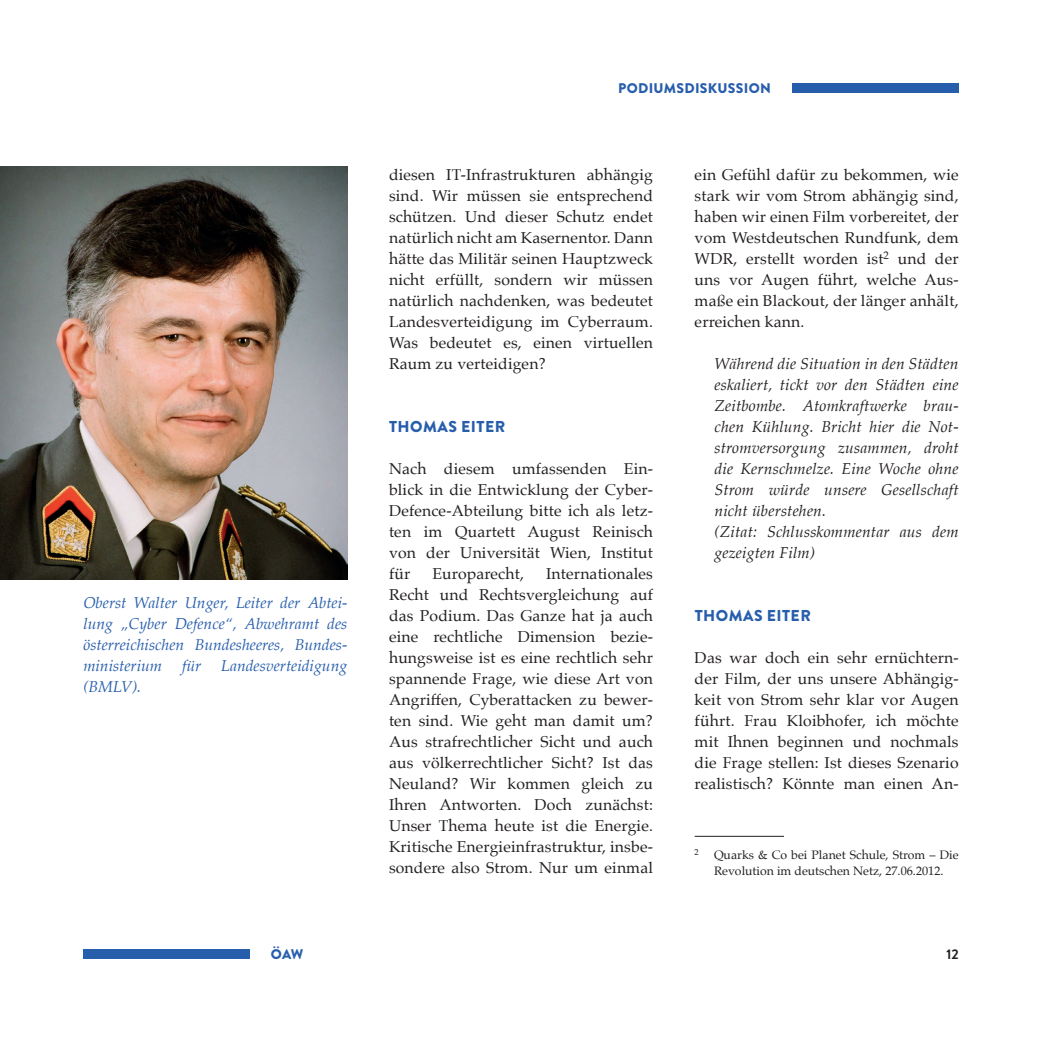
<style>
.page{position:relative;width:1042px;height:1042px;background:#fff}
.page>*{position:absolute;margin:0;border:0;box-sizing:border-box;transform-origin:0 0}
.Fließtext{font:15.75px/21px "Palatino";letter-spacing:.01em;color:#231f20;text-align:justify}
.Fließtext-2{font:italic 15.75px/21px "Palatino";letter-spacing:.01em;color:#231f20;text-align:justify}
.Bildlegende{font:italic 15.75px/21px "Palatino";color:#275eac;text-align:justify}
.Zwischentitel_blau{font:900 15.75px "Brandon Grotesque";letter-spacing:.03em;color:#275eac}
.t1{font:900 14px "Brandon Grotesque";letter-spacing:.02em;color:#275eac}
.t2{font:700 14px "Brandon Grotesque";color:#231f20}
.Fußnote{font:12.25px/16.6px "Palatino";color:#231f20;text-align:center}
</style>
<div class="page">
<div style="left:792px;top:83px;width:166px;height:10px;background:#275eac"></div>
<div style="left:83px;top:949px;width:167px;height:9px;background:#275eac"></div>
<hr style="left:694px;top:836px;width:90px;height:1px;background:#231f20">
<img style="left:0;top:167px;width:347px;height:413px">
<p class="Bildlegende" style="left:83px;top:592px;width:265px">Oberst Walter Unger, Leiter der Abtei&shy;lung „Cyber Defence“, Abwehramt des österreichischen Bundesheeres, Bundes&shy;ministerium</p>
<p class="Bildlegende" style="left:182px;top:655px;width:21px">für</p>
<p class="Bildlegende" style="left:221px;top:655px;width:128px">Landesverteidigung</p>
<p class="Bildlegende" style="left:83px;top:676px;width:59px">(BMLV).</p>
<p class="t1" style="left:618px;top:78px;width:154px">PODIUMSDISKUSSION</p>
<p class="Fließtext" style="left:389px;top:164px;width:265px">diesen IT-Infrastrukturen abhängig sind. Wir müssen sie entsprechend schützen. Und dieser Schutz endet natürlich nicht am Kasernentor. Dann hätte das Militär seinen Hauptzweck nicht erfüllt, sondern wir müssen natürlich nachdenken, was bedeutet Landesverteidigung im Cyberraum.<br>Was bedeutet es, einen virtuellen Raum zu verteidigen?</p>
<p class="Zwischentitel_blau" style="left:389px;top:415px;width:118px">THOMAS EITER</p>
<p class="Fließtext" style="left:389px;top:458px;width:265px;text-align:left">Nach diesem umfassenden Ein&shy;blick in die Entwicklung der Cyber--<br>Defence-Abteilung bitte ich als letz&shy;ten im Quartett August Reinisch von der Universität Wien, Institut für</p>
<p class="Fließtext" style="left:432px;top:563px;width:93px">Europarecht,</p>
<p class="Fließtext" style="left:389px;top:563px;width:265px;text-indent:157px">Internationales Recht und Rechtsvergleichung auf das Podium. Das Ganze hat ja auch eine rechtliche Dimension bezie&shy;hungsweise ist es eine rechtlich sehr spannende Frage, wie diese Art von Angriffen, Cyberattacken zu bewer&shy;ten sind. Wie geht man damit um?<br>Aus strafrechtlicher Sicht und auch aus völkerrechtlicher Sicht? Ist das Neuland? Wir kommen gleich zu Ihren Antworten. Doch zunächst:<br>Unser Thema heute ist die Energie.<br>Kritische Energieinfrastruktur, insbe&shy;sondere also Strom. Nur um einmal</p>
<p class="Fließtext" style="left:694px;top:164px;width:265px">ein Gefühl dafür zu bekommen, wie stark wir vom Strom abhängig sind, haben wir einen Film vorbereitet, der vom Westdeutschen Rundfunk, dem WDR, erstellt worden ist<sup>2</sup> und der uns vor Augen führt, welche Aus&shy;maße ein Blackout, der länger anhält, erreichen kann.</p>
<p class="Fließtext-2" style="left:714px;top:353px;width:246px">Während die Situation in den Städten eskaliert, tickt vor den Städten eine Zeitbombe. Atomkraftwerke brau&shy;chen Kühlung. Bricht hier die Not&shy;stromversorgung zusammen, droht die Kernschmelze. Eine Woche ohne Strom würde unsere Gesellschaft nicht überstehen.</p>
<p class="Fließtext-2" style="left:714px;top:521px;width:246px">(Zitat: Schlusskommentar aus dem gezeigten Film)</p>
<p class="Zwischentitel_blau" style="left:695px;top:604px;width:118px">THOMAS EITER</p>
<p class="Fließtext" style="left:694px;top:647px;width:265px">Das war doch ein sehr ernüchtern&shy;der Film, der uns unsere Abhängig&shy;keit von Strom sehr klar vor Augen führt. Frau Kloibhofer, ich möchte mit Ihnen beginnen und nochmals die Frage stellen: Ist dieses Szenario realistisch? Könnte man einen An-</p>
<p class="Fußnote" style="left:694px;top:846px;width:265px"><sup>2</sup> Quarks &amp; Co bei Planet Schule, Strom – Die<br>Revolution im deutschen Netz, 27.06.2012.</p>
<p class="t1" style="left:271px;top:944px;width:34px">ÖAW</p>
<p class="t2" style="left:946px;top:944px;width:14px">12</p>
</div>
